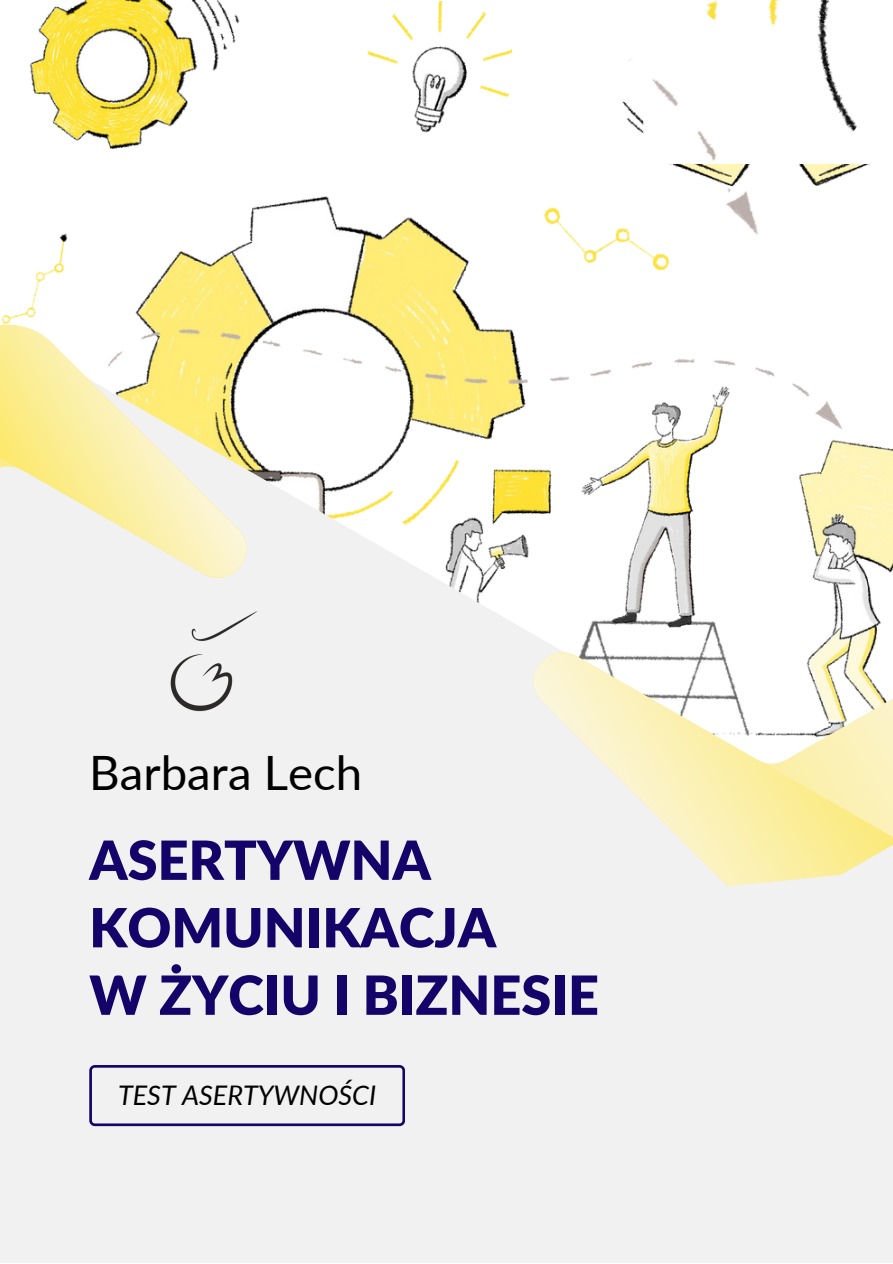
<style>
.page{position:relative;width:893px;height:1264px;background:#fff}
.page>*{position:absolute;margin:0;border:0;box-sizing:border-box;transform-origin:0 0}
.t1{font:900 54px/67.5px "Lato";color:#140469}
.t2{font:47.4px "Lato";color:#000}
.t3{font:italic 27px "Lato";color:#000}
</style>
<div class="page">
<img style="left:1px;top:0;width:869px;height:325px">
<svg style="left:0;top:325px;width:892px;height:544px;fill:#f1f1f1"></svg>
<svg style="left:0;top:325px;width:247px;height:253px"></svg>
<svg style="left:533px;top:652px;width:359px;height:217px"></svg>
<div style="left:0;top:869px;width:892px;height:393px;background:#f1f1f1"></div>
<svg style="left:89px;top:1064px;width:316px;height:61px"></svg>
<svg style="left:643px;top:0;width:227px;height:164px"></svg>
<img style="left:604px;top:11px;width:189px;height:181px">
<img style="left:703px;top:179px;width:89px;height:76px">
<img style="left:675px;top:0;width:195px;height:132px">
<img style="left:158px;top:603px;width:115px;height:115px">
<p class="t2" style="left:89px;top:743px;width:274px">Barbara Lech</p>
<p class="t1" style="left:89px;top:825px;width:408px">ASERTYWNA<br>KOMUNIKACJA</p>
<p class="t1" style="left:89px;top:960px;width:511px">W ŻYCIU I BIZNESIE</p>
<p class="t3" style="left:118px;top:1078px;width:260px">TEST ASERTYWNOŚCI</p>
</div>
